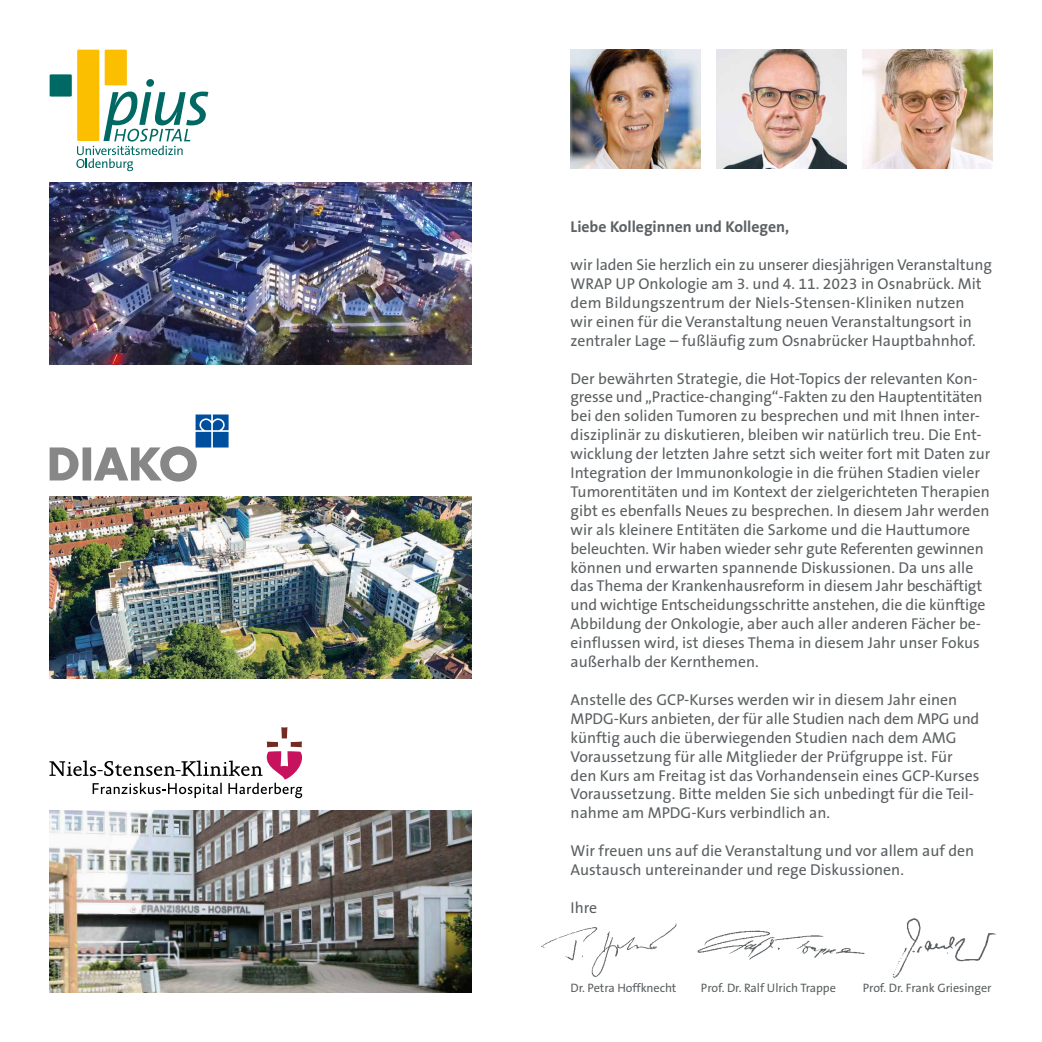
<style>
.page{position:relative;width:1042px;height:1042px;background:#fff}
.page>*{position:absolute;margin:0;border:0;box-sizing:border-box;transform-origin:0 0}
.t1{font:15.75px/18.9px "The Sans B5 Plain";color:#5c6062}
.t2{font:700 15.75px "The Sans B7";color:#5c6062}
.t3{font:12.25px "The Sans B5 Plain";letter-spacing:-.005em;color:#5c6062}
</style>
<div class="page">
<img style="left:697px;top:930px;width:168px;height:30px">
<img style="left:892px;top:918px;width:104px;height:60px">
<img style="left:541px;top:923px;width:136px;height:54px">
<img style="left:50px;top:810px;width:421px;height:182px">
<img style="left:50px;top:182px;width:421px;height:182px">
<div style="left:50px;top:74px;width:22px;height:23px;background:#006963"></div>
<div style="left:77px;top:50px;width:22px;height:91px;background:#fcbf00"></div>
<div style="left:105px;top:50px;width:22px;height:35px;background:#fcbf00"></div>
<svg style="left:76px;top:79px;width:132px;height:92px"></svg>
<svg style="left:50px;top:414px;width:179px;height:67px"></svg>
<svg style="left:49px;top:727px;width:254px;height:71px"></svg>
<img style="left:50px;top:497px;width:421px;height:182px">
<img style="left:570px;top:50px;width:131px;height:118px">
<img style="left:862px;top:50px;width:130px;height:118px">
<img style="left:716px;top:50px;width:130px;height:118px">
<p class="t2" style="left:570px;top:219px;width:220px">Liebe Kolleginnen und Kollegen,</p>
<p class="t1" style="left:570px;top:256px;width:423px">wir laden Sie herzlich ein zu unserer diesjährigen Veranstaltung WRAP UP Onkologie am 3. und 4. 11. 2023 in Osnabrück. Mit dem Bildungszentrum der Niels-Stensen-Kliniken nutzen<br>wir einen für die Veranstaltung neuen Veranstaltungsort in zentraler Lage – fußläufig zum Osnabrücker Hauptbahnhof.</p>
<p class="t1" style="left:570px;top:369px;width:421px">Der bewährten Strategie, die Hot-Topics der relevanten Kon&shy;gresse und „Practice-changing“-Fakten zu den Hauptentitäten bei den soliden Tumoren zu besprechen und mit Ihnen inter&shy;disziplinär zu diskutieren, bleiben wir natürlich treu. Die Ent&shy;wicklung der letzten Jahre setzt sich weiter fort mit Daten zur Integration der Immunonkologie in die frühen Stadien vieler Tumorentitäten und im Kontext der zielgerichteten Therapien gibt es ebenfalls Neues zu besprechen. In diesem Jahr werden wir als kleinere Entitäten die Sarkome und die Hauttumore beleuchten. Wir haben wieder sehr gute Referenten gewinnen können und erwarten spannende Diskussionen. Da uns alle das Thema der Krankenhausreform in diesem Jahr beschäftigt und wichtige Entscheidungsschritte anstehen, die die künftige Abbildung der Onkologie, aber auch aller anderen Fächer be&shy;einflussen wird, ist dieses Thema in diesem Jahr unser Fokus außerhalb der Kernthemen.</p>
<p class="t1" style="left:570px;top:691px;width:410px">Anstelle des GCP-Kurses werden wir in diesem Jahr einen MPDG-Kurs anbieten, der für alle Studien nach dem MPG und künftig auch die überwiegenden Studien nach dem AMG Voraussetzung für alle Mitglieder der Prüfgruppe ist. Für den Kurs am Freitag ist das Vorhandensein eines GCP-Kurses Voraussetzung. Bitte melden Sie sich unbedingt für die Teil&shy;nahme am MPDG-Kurs verbindlich an.</p>
<p class="t1" style="left:570px;top:842px;width:405px">Wir freuen uns auf die Veranstaltung und vor allem auf den<br>Austausch untereinander und rege Diskussionen.</p>
<p class="t1" style="left:570px;top:898px;width:28px">Ihre</p>
<p class="t3" style="left:570px;top:981px;width:107px">Dr. Petra Hoffknecht</p>
<p class="t3" style="left:701px;top:981px;width:136px">Prof. Dr. Ralf Ulrich Trappe</p>
<p class="t3" style="left:863px;top:981px;width:130px">Prof. Dr. Frank Griesinger</p>
</div>
